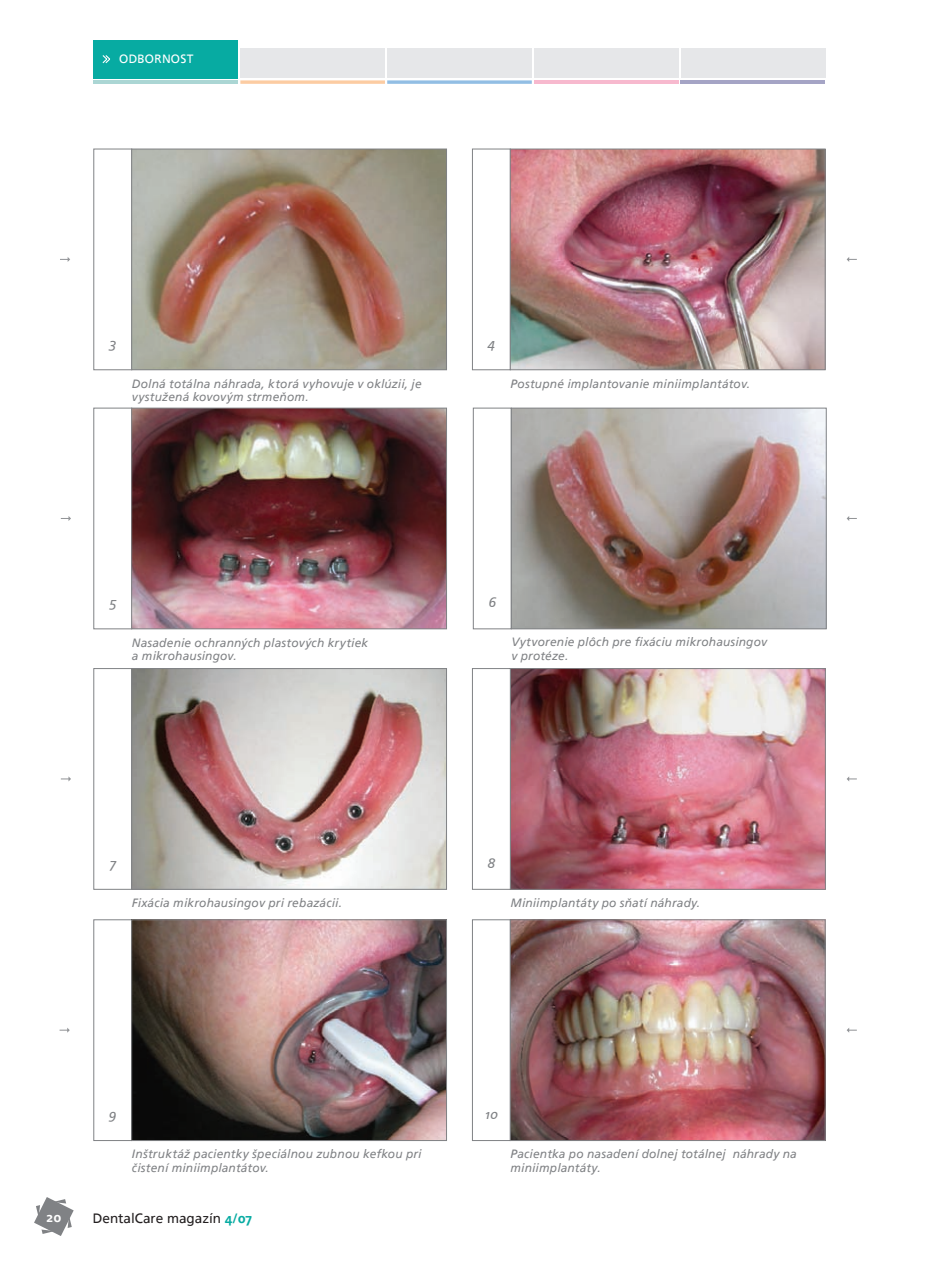
<style>
.page{position:relative;width:936px;height:1263px;background:#fff}
.page>*{position:absolute;margin:0;border:0;box-sizing:border-box;transform-origin:0 0}
.t1{font:13.5px "Frutiger Linotype";color:#231f20}
.t2{font:italic 13.5px "Frutiger Linotype";color:#808285}
.t3{font:700 13.5px "Frutiger Linotype";color:#fff}
.t4{font:italic 12px/13.5px "Frutiger Linotype";letter-spacing:.01em;color:#808285}
.t5{font:12px "Frutiger Linotype";letter-spacing:.02em;color:#fff}
.s1{font-weight:700;color:#07aba2}
</style>
<div class="page">
<hr style="left:94px;top:80px;width:144px;height:4px;background:#abd6d4">
<svg style="left:240px;top:80px;width:291px;height:4px"></svg>
<hr style="left:534px;top:80px;width:144px;height:4px;background:#f7b9ce">
<div style="left:534px;top:49px;width:144px;height:29px;background:#e6e7e9"></div>
<div style="left:387px;top:49px;width:144px;height:29px;background:#e6e7e9"></div>
<div style="left:240px;top:49px;width:145px;height:29px;background:#e6e7e9"></div>
<div style="left:94px;top:40px;width:144px;height:38px;background:#07aba2"></div>
<svg style="left:102px;top:55px;width:8px;height:9px"></svg>
<hr style="left:680px;top:80px;width:145px;height:4px;background:#a5a4c5">
<div style="left:681px;top:49px;width:144px;height:29px;background:#e6e7e9"></div>
<svg style="left:34px;top:1197px;width:40px;height:39px"></svg>
<img style="left:133px;top:151px;width:311px;height:217px">
<div style="left:131px;top:149px;width:315px;height:221px;border:1px solid #808285"></div>
<div style="left:472px;top:149px;width:38px;height:221px;border:1px solid #808285"></div>
<img style="left:512px;top:151px;width:311px;height:217px">
<div style="left:510px;top:149px;width:315px;height:221px;border:1px solid #808285"></div>
<svg style="left:60px;top:257px;width:10px;height:5px"></svg>
<svg style="left:61px;top:516px;width:10px;height:5px"></svg>
<svg style="left:846px;top:257px;width:10px;height:5px"></svg>
<img style="left:133px;top:670px;width:311px;height:217px">
<div style="left:131px;top:668px;width:315px;height:221px;border:1px solid #808285"></div>
<svg style="left:846px;top:516px;width:10px;height:5px"></svg>
<div style="left:472px;top:668px;width:38px;height:221px;border:1px solid #808285"></div>
<img style="left:512px;top:670px;width:311px;height:217px">
<div style="left:510px;top:668px;width:315px;height:221px;border:1px solid #808285"></div>
<svg style="left:61px;top:776px;width:10px;height:5px"></svg>
<img style="left:133px;top:921px;width:311px;height:218px">
<div style="left:131px;top:919px;width:315px;height:222px;border:1px solid #808285"></div>
<svg style="left:847px;top:776px;width:9px;height:5px"></svg>
<img style="left:133px;top:410px;width:311px;height:217px">
<div style="left:131px;top:408px;width:315px;height:221px;border:1px solid #808285"></div>
<div style="left:473px;top:408px;width:38px;height:221px;border:1px solid #808285"></div>
<img style="left:513px;top:410px;width:311px;height:217px">
<div style="left:511px;top:408px;width:315px;height:221px;border:1px solid #808285"></div>
<div style="left:472px;top:919px;width:38px;height:222px;border:1px solid #808285"></div>
<img style="left:512px;top:921px;width:311px;height:218px">
<div style="left:510px;top:919px;width:315px;height:222px;border:1px solid #808285"></div>
<svg style="left:846px;top:1028px;width:10px;height:5px"></svg>
<svg style="left:60px;top:1028px;width:10px;height:5px"></svg>
<p class="t5" style="left:119px;top:52px;width:76px">odbornost</p>
<p class="t2" style="left:109px;top:336px;width:9px">3</p>
<p class="t4" style="left:132px;top:377px;width:291px">Dolná totálna náhrada, ktorá vyhovuje v oklúzii, je vystužená kovovým strmeňom.</p>
<p class="t2" style="left:487px;top:336px;width:9px">4</p>
<p class="t4" style="left:510px;top:377px;width:241px">Postupné implantovanie miniimplantátov.</p>
<p class="t2" style="left:109px;top:595px;width:9px">5</p>
<p class="t4" style="left:132px;top:636px;width:238px">Nasadenie ochranných plastových krytiek a mikrohausingov.</p>
<p class="t2" style="left:488px;top:595px;width:9px">6</p>
<p class="t4" style="left:511px;top:636px;width:257px">Vytvorenie plôch pre fixáciu mikrohausingov v protéze.</p>
<p class="t2" style="left:109px;top:855px;width:8px">7</p>
<p class="t4" style="left:132px;top:896px;width:211px">Fixácia mikrohausingov pri rebazácii.</p>
<p class="t2" style="left:487px;top:855px;width:9px">8</p>
<p class="t4" style="left:510px;top:896px;width:191px">Miniimplantáty po sňatí náhrady.</p>
<p class="t2" style="left:109px;top:1106px;width:9px">9</p>
<p class="t4" style="left:132px;top:1147px;width:291px">Inštruktáž pacientky špeciálnou zubnou kefkou pri čistení miniimplantátov.</p>
<p class="t3" style="left:46px;top:1209px;width:16px">20</p>
<p class="t1" style="left:93px;top:1210px;width:161px">DentalCare magazín <span class="s1">4/07</span></p>
<p class="t2" style="left:484px;top:1106px;width:15px">10</p>
<p class="t4" style="left:510px;top:1147px;width:288px">Pacientka po nasadení dolnej totálnej náhrady na miniimplantáty.</p>
</div>
